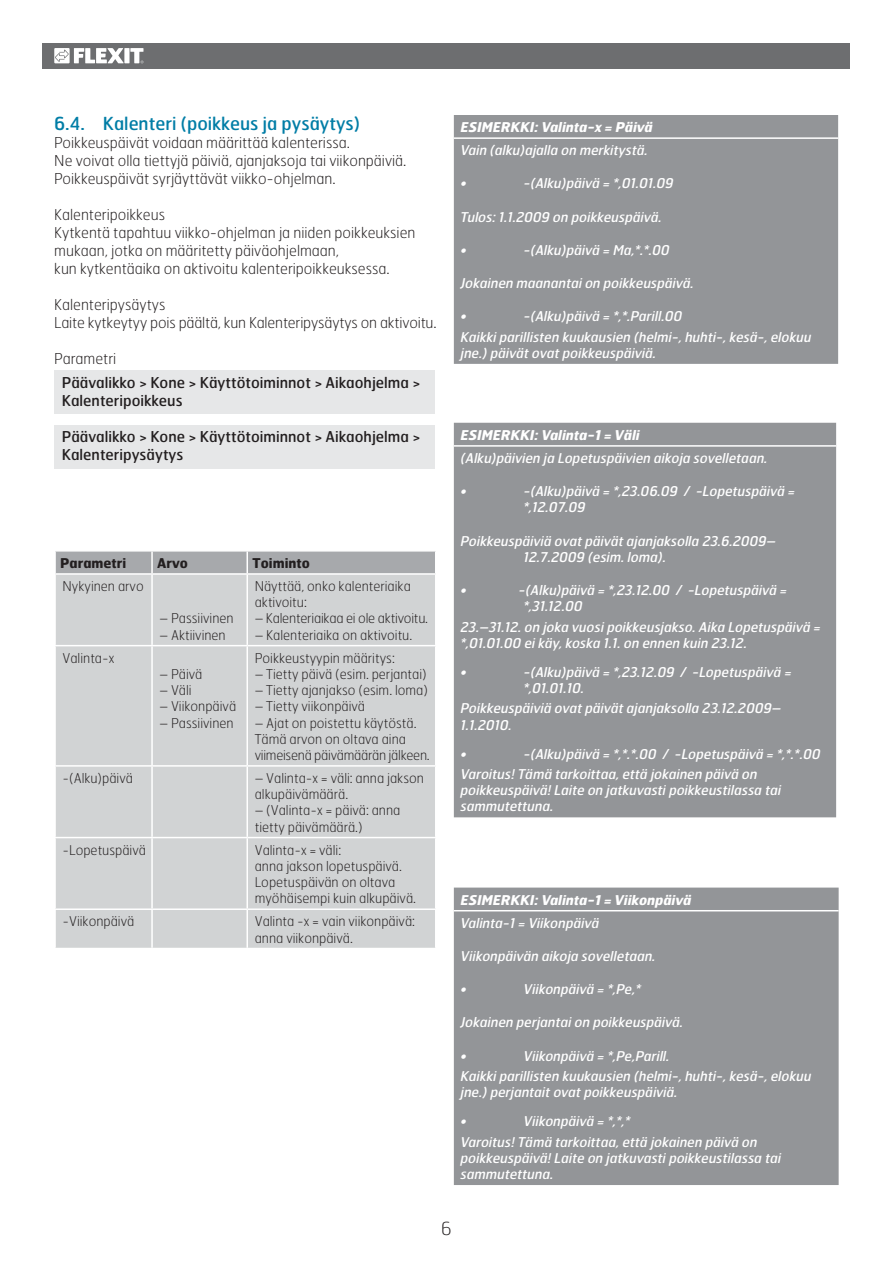
<style>
.page{position:relative;width:893px;height:1263px;background:#fff}
.page>*{position:absolute;margin:0;border:0;box-sizing:border-box;transform-origin:0 0}
.t1{font:18px "Hermes";color:#007da6}
.t2{font:100 18px "Hermes";color:#231f20}
.t3{font:100 15px/18px "Hermes";color:#231f20}
.t4{font:15px/18px "Hermes";color:#231f20}
.t5{font:italic 13.5px/16.2px "Hermes";color:#fff}
.t6{font:100 13.5px/16.2px "Hermes";color:#231f20}
.t7{font:italic 700 13.5px "Hermes";color:#fff}
.t8{font:700 13.5px "Hermes";color:#231f20}
</style>
<div class="page">
<div style="left:43px;top:43px;width:807px;height:26px;background:#6d6e70"></div>
<div style="left:124px;top:48px;width:6px;height:15px;background:#fff"></div>
<svg style="left:130px;top:48px;width:13px;height:15px"></svg>
<svg style="left:54px;top:48px;width:70px;height:15px"></svg>
<div style="left:56px;top:575px;width:379px;height:373px;background:#d1d3d4"></div>
<hr style="left:151px;top:575px;width:2px;height:70px;background:#fff">
<hr style="left:246px;top:575px;width:2px;height:70px;background:#fff">
<hr style="left:54px;top:645px;width:98px;height:1px;background:#fff">
<hr style="left:152px;top:645px;width:95px;height:1px;background:#fff">
<hr style="left:151px;top:646px;width:2px;height:119px;background:#fff">
<hr style="left:247px;top:645px;width:189px;height:1px;background:#fff">
<hr style="left:246px;top:646px;width:2px;height:119px;background:#fff">
<hr style="left:54px;top:765px;width:98px;height:2px;background:#fff">
<hr style="left:152px;top:765px;width:95px;height:2px;background:#fff">
<hr style="left:151px;top:767px;width:2px;height:70px;background:#fff">
<hr style="left:247px;top:765px;width:189px;height:2px;background:#fff">
<hr style="left:246px;top:767px;width:2px;height:70px;background:#fff">
<hr style="left:54px;top:837px;width:98px;height:1px;background:#fff">
<hr style="left:152px;top:837px;width:95px;height:1px;background:#fff">
<hr style="left:151px;top:838px;width:2px;height:70px;background:#fff">
<hr style="left:247px;top:837px;width:189px;height:1px;background:#fff">
<hr style="left:246px;top:838px;width:2px;height:70px;background:#fff">
<hr style="left:54px;top:908px;width:98px;height:2px;background:#fff">
<hr style="left:152px;top:908px;width:95px;height:2px;background:#fff">
<hr style="left:151px;top:910px;width:2px;height:38px;background:#fff">
<hr style="left:247px;top:908px;width:189px;height:2px;background:#fff">
<hr style="left:246px;top:910px;width:2px;height:38px;background:#fff">
<div style="left:55px;top:551px;width:381px;height:22px;background:#a7a9ac"></div>
<div style="left:454px;top:115px;width:384px;height:249px;background:#939598"></div>
<hr style="left:454px;top:137px;width:384px;height:2px;background:#fff">
<div style="left:454px;top:423px;width:382px;height:394px;background:#939598"></div>
<hr style="left:454px;top:445px;width:382px;height:2px;background:#fff">
<div style="left:454px;top:888px;width:384px;height:297px;background:#939598"></div>
<hr style="left:454px;top:910px;width:384px;height:1px;background:#fff">
<div style="left:54px;top:370px;width:381px;height:44px;background:#e6e7e8"></div>
<div style="left:55px;top:425px;width:380px;height:44px;background:#e6e7e8"></div>
<h1 class="t1" style="left:54px;top:114px;width:308px">6.4. Kalenteri (poikkeus ja pysäytys)</h1>
<p class="t3" style="left:54px;top:135px;width:354px">Poikkeuspäivät voidaan määrittää kalenterissa.<br>Ne voivat olla tiettyjä päiviä, ajanjaksoja tai viikonpäiviä.<br>Poikkeuspäivät syrjäyttävät viikko-ohjelman.</p>
<p class="t3" style="left:54px;top:207px;width:363px">Kalenteripoikkeus<br>Kytkentä tapahtuu viikko-ohjelman ja niiden poikkeuksien mukaan, jotka on määritetty päiväohjelmaan,<br>kun kytkentäaika on aktivoitu kalenteripoikkeuksessa.</p>
<p class="t3" style="left:54px;top:297px;width:384px">Kalenteripysäytys<br>Laite kytkeytyy pois päältä, kun Kalenteripysäytys on aktivoitu.</p>
<p class="t3" style="left:54px;top:351px;width:64px">Parametri</p>
<p class="t4" style="left:62px;top:374px;width:360px">Päävalikko &gt; Kone &gt; Käyttötoiminnot &gt; Aikaohjelma &gt;<br>Kalenteripoikkeus</p>
<p class="t4" style="left:62px;top:428px;width:360px">Päävalikko &gt; Kone &gt; Käyttötoiminnot &gt; Aikaohjelma &gt;<br>Kalenteripysäytys</p>
<p class="t8" style="left:60px;top:555px;width:68px">Parametri</p>
<p class="t8" style="left:157px;top:555px;width:32px">Arvo</p>
<p class="t8" style="left:252px;top:555px;width:59px">Toiminto</p>
<p class="t6" style="left:63px;top:579px;width:83px">Nykyinen arvo</p>
<p class="t6" style="left:160px;top:612px;width:76px">– Passiivinen</p>
<p class="t6" style="left:160px;top:628px;width:68px">– Aktiivinen</p>
<p class="t6" style="left:255px;top:579px;width:158px">Näyttää, onko kalenteriaika aktivoitu:</p>
<p class="t6" style="left:255px;top:612px;width:175px">– Kalenteriaikaa ei ole aktivoitu.</p>
<p class="t6" style="left:255px;top:628px;width:159px">– Kalenteriaika on aktivoitu.</p>
<p class="t6" style="left:63px;top:651px;width:53px">Valinta-x</p>
<p class="t6" style="left:160px;top:667px;width:44px">– Päivä</p>
<p class="t6" style="left:160px;top:683px;width:34px">– Väli</p>
<p class="t6" style="left:160px;top:700px;width:78px">– Viikonpäivä</p>
<p class="t6" style="left:160px;top:716px;width:76px">– Passiivinen</p>
<p class="t6" style="left:255px;top:651px;width:142px">Poikkeustyypin määritys:</p>
<p class="t6" style="left:255px;top:667px;width:173px">– Tietty päivä (esim. perjantai)</p>
<p class="t6" style="left:255px;top:683px;width:175px">– Tietty ajanjakso (esim. loma)</p>
<p class="t6" style="left:255px;top:700px;width:112px">– Tietty viikonpäivä</p>
<p class="t6" style="left:255px;top:716px;width:176px">– Ajat on poistettu käytöstä.<br>Tämä arvon on oltava aina viimeisenä päivämäärän jälkeen.</p>
<p class="t6" style="left:63px;top:771px;width:72px">-(Alku)päivä</p>
<p class="t6" style="left:255px;top:771px;width:171px">– Valinta-x = väli: anna jakson alkupäivämäärä.</p>
<p class="t6" style="left:255px;top:804px;width:147px">– (Valinta-x = päivä: anna tietty päivämäärä.)</p>
<p class="t6" style="left:63px;top:843px;width:85px">-Lopetuspäivä</p>
<p class="t6" style="left:255px;top:843px;width:163px">Valinta-x = väli:<br>anna jakson lopetuspäivä.<br>Lopetuspäivän on oltava myöhäisempi kuin alkupäivä.</p>
<p class="t6" style="left:63px;top:915px;width:73px">-Viikonpäivä</p>
<p class="t6" style="left:255px;top:915px;width:162px">Valinta -x = vain viikonpäivä: anna viikonpäivä.</p>
<p class="t7" style="left:460px;top:120px;width:196px">ESIMERKKI: Valinta-x = Päivä</p>
<p class="t5" style="left:460px;top:143px;width:191px">Vain (alku)ajalla on merkitystä.</p>
<p class="t5" style="left:460px;top:176px;width:10px">•</p>
<p class="t5" style="left:523px;top:176px;width:153px">-(Alku)päivä = *,01.01.09</p>
<p class="t5" style="left:460px;top:209px;width:205px">Tulos: 1.1.2009 on poikkeuspäivä.</p>
<p class="t5" style="left:460px;top:242px;width:10px">•</p>
<p class="t5" style="left:523px;top:242px;width:150px">-(Alku)päivä = Ma,*.*.00</p>
<p class="t5" style="left:460px;top:275px;width:237px">Jokainen maanantai on poikkeuspäivä.</p>
<p class="t5" style="left:460px;top:308px;width:10px">•</p>
<p class="t5" style="left:460px;top:306px;width:354px;line-height:20.4px;text-indent:63px">-(Alku)päivä = *,*.Parill.00<br>Kaikki parillisten kuukausien (helmi-, huhti-, kesä-, elokuu</p>
<p class="t5" style="left:460px;top:345px;width:199px">jne.) päivät ovat poikkeuspäiviä.</p>
<p class="t7" style="left:460px;top:427px;width:183px">ESIMERKKI: Valinta-1 = Väli</p>
<p class="t5" style="left:460px;top:450px;width:311px">(Alku)päivien ja Lopetuspäivien aikoja sovelletaan.</p>
<p class="t5" style="left:460px;top:483px;width:10px">•</p>
<p class="t5" style="left:523px;top:483px;width:275px">-(Alku)päivä = *,23.06.09 / -Lopetuspäivä = *,12.07.09</p>
<p class="t5" style="left:523px;top:533px;width:256px;text-indent:-63px">Poikkeuspäiviä ovat päivät ajanjaksolla 23.6.2009–<br>12.7.2009 (esim. loma).</p>
<p class="t5" style="left:460px;top:582px;width:10px">•</p>
<p class="t5" style="left:523px;top:582px;width:267px;text-indent:-5px">-(Alku)päivä = *,23.12.00 / -Lopetuspäivä = *,31.12.00</p>
<p class="t5" style="left:460px;top:619px;width:364px">23.–31.12. on joka vuosi poikkeusjakso. Aika Lopetuspäivä = *,01.01.00 ei käy, koska 1.1. on ennen kuin 23.12.</p>
<p class="t5" style="left:460px;top:664px;width:10px">•</p>
<p class="t5" style="left:523px;top:664px;width:271px">-(Alku)päivä = *,23.12.09 / -Lopetuspäivä = *,01.01.10.</p>
<p class="t5" style="left:460px;top:701px;width:324px">Poikkeuspäiviä ovat päivät ajanjaksolla 23.12.2009–<br>1.1.2010.</p>
<p class="t5" style="left:460px;top:746px;width:10px">•</p>
<p class="t5" style="left:460px;top:744px;width:363px;line-height:20.4px;text-indent:63px">-(Alku)päivä = *,*.*.00 / -Lopetuspäivä = *,*.*.00<br>Varoitus! Tämä tarkoittaa, että jokainen päivä on</p>
<p class="t5" style="left:460px;top:782px;width:324px">poikkeuspäivä! Laite on jatkuvasti poikkeustilassa tai sammutettuna.</p>
<p class="t7" style="left:460px;top:892px;width:234px">ESIMERKKI: Valinta-1 = Viikonpäivä</p>
<p class="t5" style="left:460px;top:915px;width:142px">Valinta-1 = Viikonpäivä</p>
<p class="t5" style="left:460px;top:948px;width:199px">Viikonpäivän aikoja sovelletaan.</p>
<p class="t5" style="left:460px;top:981px;width:10px">•</p>
<p class="t5" style="left:523px;top:981px;width:121px">Viikonpäivä = *,Pe,*</p>
<p class="t5" style="left:460px;top:1015px;width:226px">Jokainen perjantai on poikkeuspäivä.</p>
<p class="t5" style="left:460px;top:1048px;width:10px">•</p>
<p class="t5" style="left:460px;top:1046px;width:354px;line-height:20.4px;text-indent:63px">Viikonpäivä = *,Pe,Parill.<br>Kaikki parillisten kuukausien (helmi-, huhti-, kesä-, elokuu</p>
<p class="t5" style="left:460px;top:1078px;width:221px;line-height:29px">jne.) perjantait ovat poikkeuspäiviä. •</p>
<p class="t5" style="left:460px;top:1111px;width:300px;line-height:20.4px;text-indent:63px">Viikonpäivä = *,*,*<br>Varoitus! Tämä tarkoittaa, että jokainen päivä on</p>
<p class="t5" style="left:460px;top:1150px;width:324px">poikkeuspäivä! Laite on jatkuvasti poikkeustilassa tai sammutettuna.</p>
<h1 class="t2" style="left:441px;top:1221px;width:13px">6</h1>
</div>
